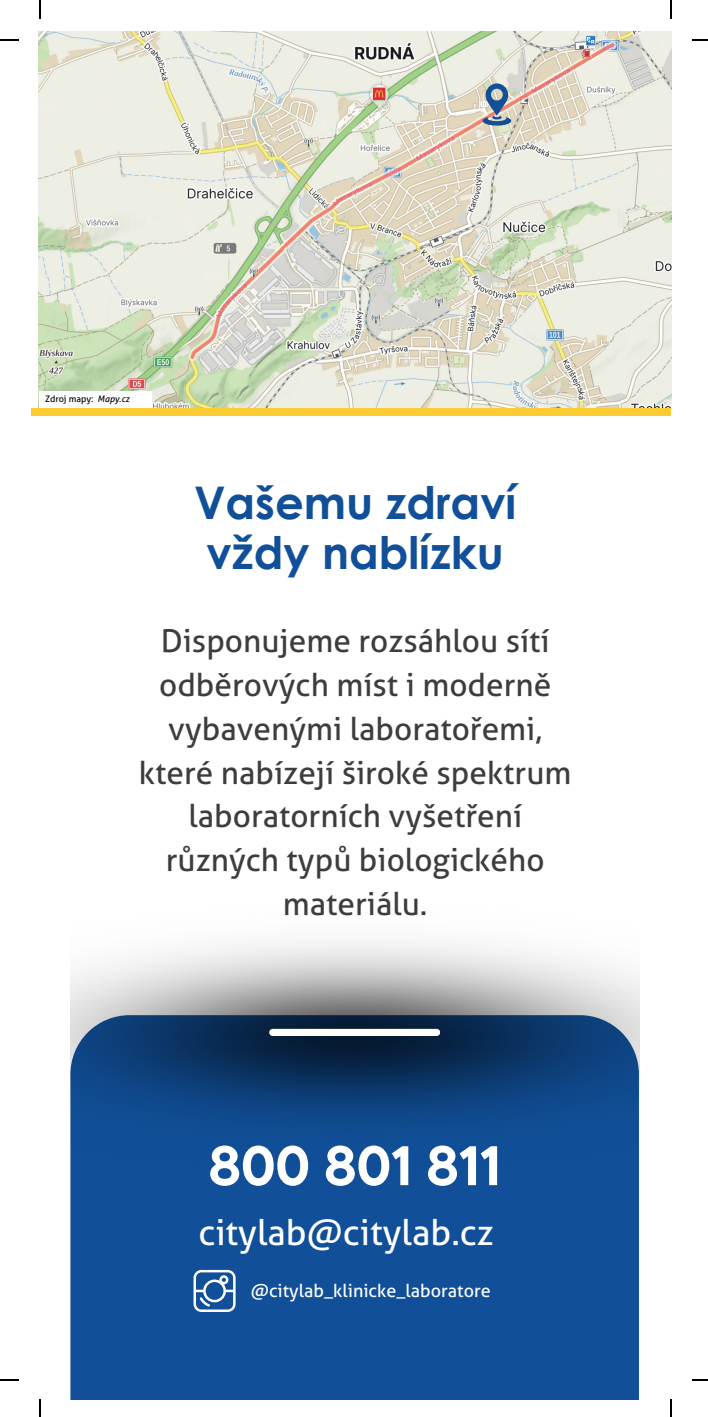
<style>
.page{position:relative;width:708px;height:1417px;background:#fff}
.page>*{position:absolute;margin:0;border:0;box-sizing:border-box;transform-origin:0 0}
.t1{font:700 55.57px "TT Commons Pro";color:#fff}
.t2{font:700 45px/50.6px "Century Gothic";color:#115099}
.t3{font:35.55px "Aller";color:#fff}
.t4{font:31.5px/43.9px "Aller";color:#3b3d3e;text-align:center}
.t5{font:18px "Aller";color:#fff}
.t6{font:9px "Aller";color:#000}
.s1{font-style:italic}
.s2{font-family:"Noto Sans"}
</style>
<div class="page">
<img style="left:39px;top:32px;width:633px;height:376px">
<div style="left:39px;top:391px;width:112px;height:17px;background:#fff"></div>
<svg style="left:482px;top:83px;width:29px;height:42px"></svg>
<div style="left:70px;top:1180px;width:569px;height:219px;background:#115099"></div>
<img style="left:70px;top:940px;width:569px;height:240px">
<div style="left:31px;top:408px;width:639px;height:7px;background:#fbcb31"></div>
<svg style="left:269px;top:1028px;width:171px;height:8px"></svg>
<svg style="left:193px;top:1269px;width:42px;height:42px"></svg>
<svg style="left:39px;top:0;width:2px;height:19px"></svg>
<svg style="left:0;top:39px;width:19px;height:1px"></svg>
<svg style="left:670px;top:0;width:2px;height:19px"></svg>
<svg style="left:692px;top:39px;width:16px;height:1px"></svg>
<svg style="left:39px;top:1399px;width:2px;height:17px"></svg>
<svg style="left:0;top:1379px;width:19px;height:1px"></svg>
<svg style="left:670px;top:1399px;width:2px;height:17px"></svg>
<svg style="left:692px;top:1379px;width:16px;height:1px"></svg>
<p class="t6" style="left:45px;top:393px;width:86px">Zdroj mapy: <span class="s1">Mapy.cz</span></p>
<h2 class="t2" style="left:194px;top:476px;width:324px">Vašemu zdraví v<span class="s2">ž</span>dy nablízku</h2>
<p class="t4" style="left:139px;top:618px;width:434px">Disponujeme rozsáhlou sítí odběrových míst i moderně vybavenými laboratořemi, které nabízejí široké spektrum laboratorních vyšetření různých typů biologického materiálu.</p>
<h1 class="t1" style="left:208px;top:1123px;width:294px">800 801 811</h1>
<p class="t3" style="left:198px;top:1210px;width:297px">citylab@citylab.cz</p>
<p class="t5" style="left:251px;top:1279px;width:241px">@citylab_klinicke_laboratore</p>
</div>
